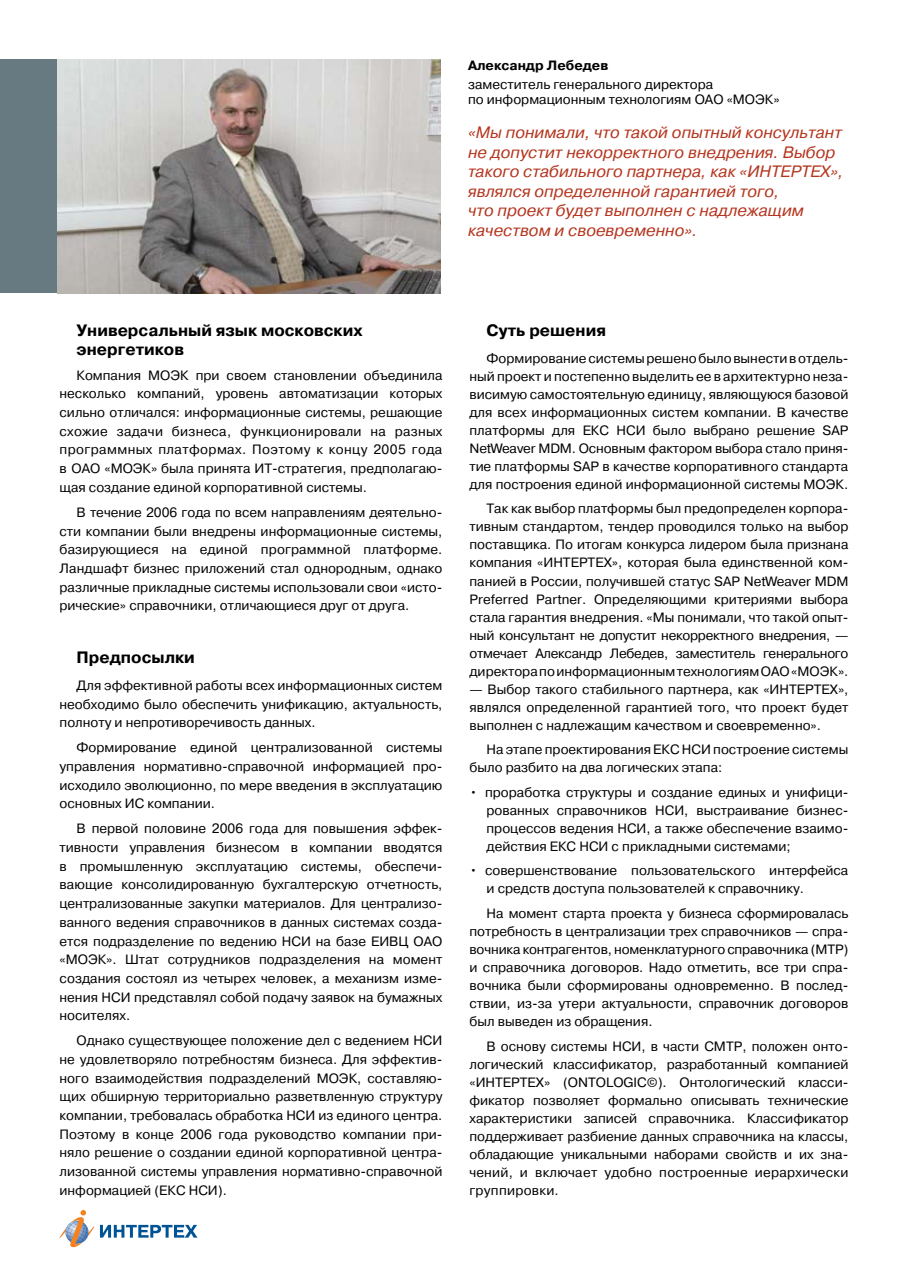
<style>
.page{position:relative;width:902px;height:1280px;background:#fff}
.page>*{position:absolute;margin:0;border:0;box-sizing:border-box;transform-origin:0 0}
.t1{font:italic 16.5px/19.5px "Pragmatica C";color:#b5351e}
.t2{font:700 16.5px/18.8px "Pragmatica C";color:#000}
.t3{font:13.5px/18px "Pragmatica C";color:#000;text-align:justify}
.t4{font:700 13.5px "Pragmatica C";color:#000}
</style>
<div class="page">
<svg style="left:60px;top:1210px;width:34px;height:37px"></svg>
<svg style="left:100px;top:1225px;width:97px;height:12px"></svg>
<div style="left:0;top:60px;width:60px;height:233px;background:#687a81"></div>
<img style="left:58px;top:60px;width:383px;height:233px">
<p class="t4" style="left:468px;top:58px;width:142px">Александр Лебедев</p>
<p class="t3" style="left:468px;top:77px;width:313px;line-height:15px">заместитель генерального директора<br>по информационным технологиям ОАО «МОЭК»</p>
<p class="t1" style="left:468px;top:123px;width:377px">«Мы понимали, что такой опытный консультант не допустит некорректного внедрения. Выбор такого стабильного партнера, как «ИНТЕРТЕХ», являлся определенной гарантией того,<br>что проект будет выполнен с надлежащим качеством и своевременно».</p>
<p class="t2" style="left:77px;top:321px;width:287px">Универсальный язык московских энергетиков</p>
<p class="t3" style="left:60px;top:366px;width:384px;line-height:18.8px;text-indent:17px">Компания МОЭК при своем становлении объединила несколько компаний, уровень автоматизации которых сильно отличался: информационные системы, решающие схожие задачи бизнеса, функционировали на разных программных платформах. Поэтому к концу 2005 года в ОАО «МОЭК» была принята ИТ-стратегия, предполагаю&shy;щая создание единой корпоративной системы.</p>
<p class="t3" style="left:60px;top:503px;width:384px;line-height:18.8px;text-indent:17px">В течение 2006 года по всем направлениям деятельно&shy;сти компании были внедрены информационные системы, базирующиеся на единой программной платформе.<br>Ландшафт бизнес приложений стал однородным, однако различные прикладные системы использовали свои «исто&shy;рические» справочники, отличающиеся друг от друга.</p>
<p class="t2" style="left:77px;top:648px;width:120px">Предпосылки</p>
<p class="t3" style="left:60px;top:676px;width:384px;line-height:18.8px;text-indent:17px">Для эффективной работы всех информационных систем необходимо было обеспечить унификацию, актуальность, полноту и непротиворечивость данных.</p>
<p class="t3" style="left:60px;top:738px;width:384px;line-height:18.8px;text-indent:17px">Формирование единой централизованной системы управления нормативно-справочной информацией про&shy;исходило эволюционно, по мере введения в эксплуатацию основных ИС компании.</p>
<p class="t3" style="left:60px;top:819px;width:384px;line-height:18.8px;text-indent:17px">В первой половине 2006 года для повышения эффек&shy;тивности управления бизнесом в компании вводятся в промышленную эксплуатацию системы, обеспечи&shy;вающие консолидированную бухгалтерскую отчетность, централизованные закупки материалов. Для централизо&shy;ванного ведения справочников в данных системах созда&shy;ется подразделение по ведению НСИ на базе ЕИВЦ ОАО «МОЭК». Штат сотрудников подразделения на момент создания состоял из четырех человек, а механизм изме&shy;нения НСИ представлял собой подачу заявок на бумажных носителях.</p>
<p class="t3" style="left:60px;top:1031px;width:384px;line-height:18.8px;text-indent:17px">Однако существующее положение дел с ведением НСИ не удовлетворяло потребностям бизнеса. Для эффектив&shy;ного взаимодействия подразделений МОЭК, составляю&shy;щих обширную территориально разветвленную структуру компании, требовалась обработка НСИ из единого центра.<br>Поэтому в конце 2006 года руководство компании при&shy;няло решение о создании единой корпоративной центра&shy;лизованной системы управления нормативно-справочной информацией (ЕКС НСИ).</p>
<p class="t2" style="left:486px;top:321px;width:121px">Суть решения</p>
<p class="t3" style="left:469px;top:349px;width:380px;text-indent:17px">Формирование системы решено было вынести в отдель&shy;ный проект и постепенно выделить ее в архитектурно неза&shy;висимую самостоятельную единицу, являющуюся базовой для всех информационных систем компании. В качестве платформы для ЕКС НСИ было выбрано решение SАР NetWeaver МDМ. Основным фактором выбора стало приня&shy;тие платформы SАР в качестве корпоративного стандарта для построения единой информационной системы МОЭК.</p>
<p class="t3" style="left:469px;top:500px;width:380px;text-indent:17px">Так как выбор платформы был предопределен корпора&shy;тивным стандартом, тендер проводился только на выбор поставщика. По итогам конкурса лидером была признана компания «ИНТЕРТЕХ», которая была единственной ком&shy;панией в России, получившей статус SAP NetWeaver МDМ Preferred Partner. Определяющими критериями выбора стала гарантия внедрения. «Мы понимали, что такой опыт&shy;ный консультант не допустит некорректного внедрения, — отмечает Александр Лебедев, заместитель генерального директора по информационным технологиям ОАО «МОЭК».</p>
<p class="t3" style="left:469px;top:680px;width:380px">— Выбор такого стабильного партнера, как «ИНТЕРТЕХ», являлся определенной гарантией того, что проект будет выполнен с надлежащим качеством и своевременно».</p>
<p class="t3" style="left:469px;top:741px;width:380px;text-indent:17px">На этапе проектирования ЕКС НСИ построение системы было разбито на два логических этапа:</p>
<p class="t3" style="left:486px;top:783px;width:363px;text-indent:-17px">• проработка структуры и создание единых и унифици&shy;рованных справочников НСИ, выстраивание бизнес&shy;процессов ведения НСИ, а также обеспечение взаимо&shy;действия ЕКС НСИ с прикладными системами;</p>
<p class="t3" style="left:486px;top:862px;width:363px;text-indent:-17px">• совершенствование пользовательского интерфейса и средств доступа пользователей к справочнику.</p>
<p class="t3" style="left:469px;top:904px;width:380px;text-indent:17px">На момент старта проекта у бизнеса сформировалась потребность в централизации трех справочников — спра&shy;вочника контрагентов, номенклатурного справочника (МТР) и справочника договоров. Надо отметить, все три спра&shy;вочника были сформированы одновременно. В послед&shy;ствии, из-за утери актуальности, справочник договоров был выведен из обращения.</p>
<p class="t3" style="left:469px;top:1037px;width:380px;text-indent:17px">В основу системы НСИ, в части СМТР, положен онто&shy;логический классификатор, разработанный компанией «ИНТЕРТЕХ» (ONTOLOGIC©). Онтологический класси&shy;фикатор позволяет формально описывать технические характеристики записей справочника. Классификатор поддерживает разбиение данных справочника на классы, обладающие уникальными наборами свойств и их зна&shy;чений, и включает удобно построенные иерархически группировки.</p>
</div>
